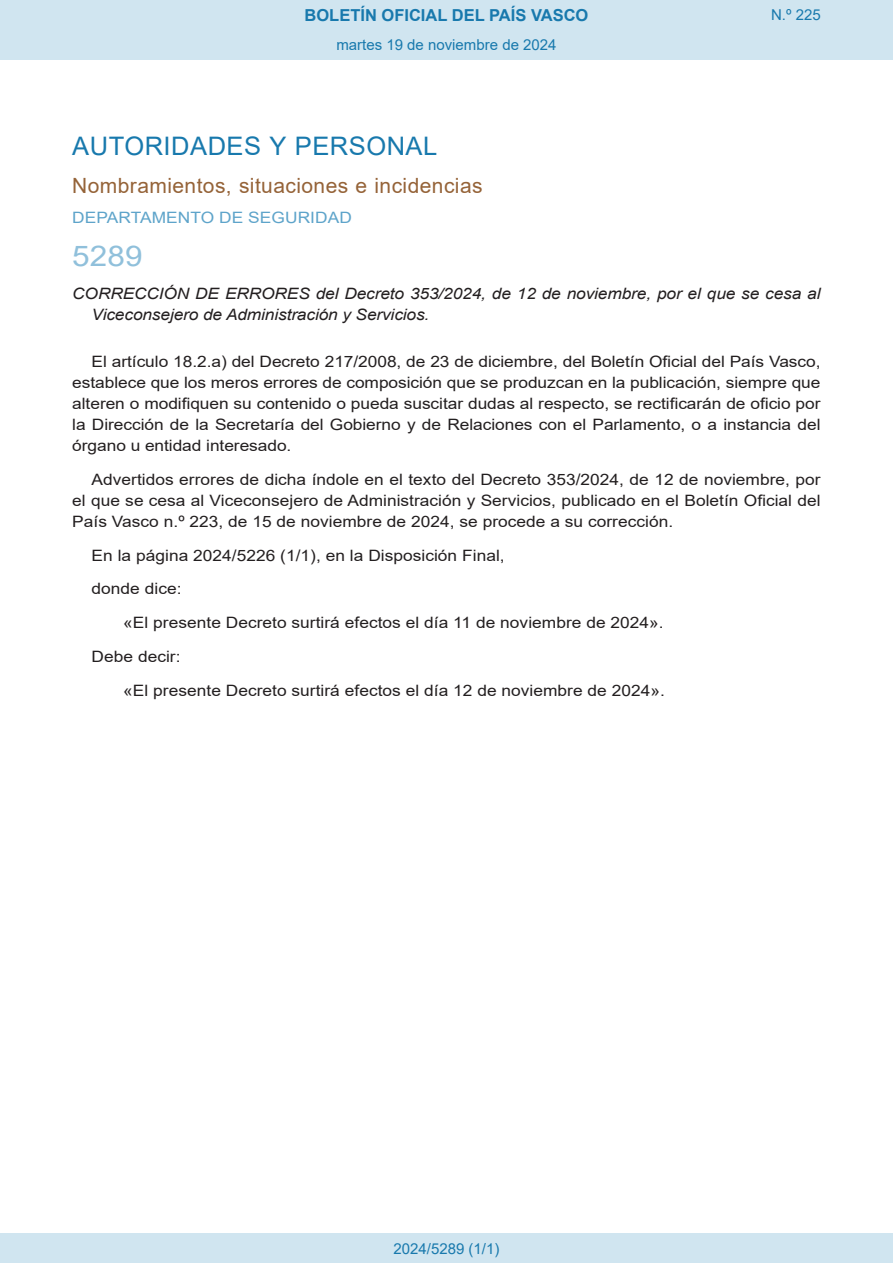
<style>
.page{position:relative;width:893px;height:1263px;background:#fff}
.page>*{position:absolute;margin:0;border:0;box-sizing:border-box;transform-origin:0 0}
.BOPVOrden{font:28.5px "Arial";color:#90c0db;scale:1.11 1}
.BOPVSeccion{font:25.5px "Arial";letter-spacing:.02em;color:#1879ad}
.BOPVSubseccion{font:21px "Arial";letter-spacing:.02em;color:#956338}
.t1{font:700 16.5px "Arial";color:#1879ad}
.BOPVDetalle{font:15.6px/21px "Arial";color:#231f20;text-align:justify;scale:1.11 1}
.BOPVDetalle2{font:15.6px "Arial";color:#231f20;scale:1.11 1}
.BOPVTitulo{font:italic 15.6px/21px "Arial";letter-spacing:-.01em;color:#231f20;scale:1.11 1}
.BOPVOrganismo{font:15.6px "Arial";letter-spacing:.005em;color:#5ea4ca;scale:1.11 1}
.Paginacion_Centro{font:15px "Arial";color:#1879ad}
</style>
<div class="page">
<div style="left:0;top:0;width:893px;height:60px;background:#d0e5f0"></div>
<div style="left:0;top:1233px;width:893px;height:30px;background:#d0e5f0"></div>
<p class="t1" style="left:305px;top:3px;width:285px">BOLETÍN OFICIAL DEL PAÍS VASCO</p>
<p class="Paginacion_Centro" style="left:336px;top:35px;width:222px">martes 19 de noviembre de 2024</p>
<p class="Paginacion_Centro" style="left:771px;top:5px;width:51px">N.º 225</p>
<p class="BOPVSeccion" style="left:72px;top:128px;width:366px">AUTORIDADES Y PERSONAL</p>
<p class="BOPVSubseccion" style="left:72px;top:171px;width:412px">Nombramientos, situaciones e incidencias</p>
<p class="BOPVOrganismo" style="left:72px;top:207px;width:253px">DEPARTAMENTO DE SEGURIDAD</p>
<p class="BOPVOrden" style="left:72px;top:236px;width:65px">5289</p>
<p class="BOPVTitulo" style="left:92px;top:284px;width:658px;text-indent:-19px">CORRECCIÓN DE ERRORES del Decreto 353/2024, de 12 de noviembre, por el que se cesa al<br>Viceconsejero de Administración y Servicios.</p>
<p class="BOPVDetalle" style="left:72px;top:351px;width:676px;text-indent:19px">El artículo 18.2.a) del Decreto 217/2008, de 23 de diciembre, del Boletín Oficial del País Vasco, establece que los meros errores de composición que se produzcan en la publicación, siempre que alteren o modifiquen su contenido o pueda suscitar dudas al respecto, se rectificarán de oficio por la Dirección de la Secretaría del Gobierno y de Relaciones con el Parlamento, o a instancia del órgano u entidad interesado.</p>
<p class="BOPVDetalle" style="left:72px;top:469px;width:676px;text-indent:19px">Advertidos errores de dicha índole en el texto del Decreto 353/2024, de 12 de noviembre, por el que se cesa al Viceconsejero de Administración y Servicios, publicado en el Boletín Oficial del País Vasco n.º 223, de 15 de noviembre de 2024, se procede a su corrección.</p>
<p class="BOPVDetalle" style="left:92px;top:544px;width:374px">En la página 2024/5226 (1/1), en la Disposición Final,</p>
<p class="BOPVDetalle" style="left:92px;top:578px;width:83px">donde dice:</p>
<p class="BOPVDetalle2" style="left:123px;top:612px;width:488px">«El presente Decreto surtirá efectos el día 11 de noviembre de 2024».</p>
<p class="BOPVDetalle" style="left:92px;top:646px;width:82px">Debe decir:</p>
<p class="BOPVDetalle2" style="left:123px;top:679px;width:489px">«El presente Decreto surtirá efectos el día 12 de noviembre de 2024».</p>
<p class="Paginacion_Centro" style="left:393px;top:1238px;width:107px">2024/5289 (1/1)</p>
</div>
